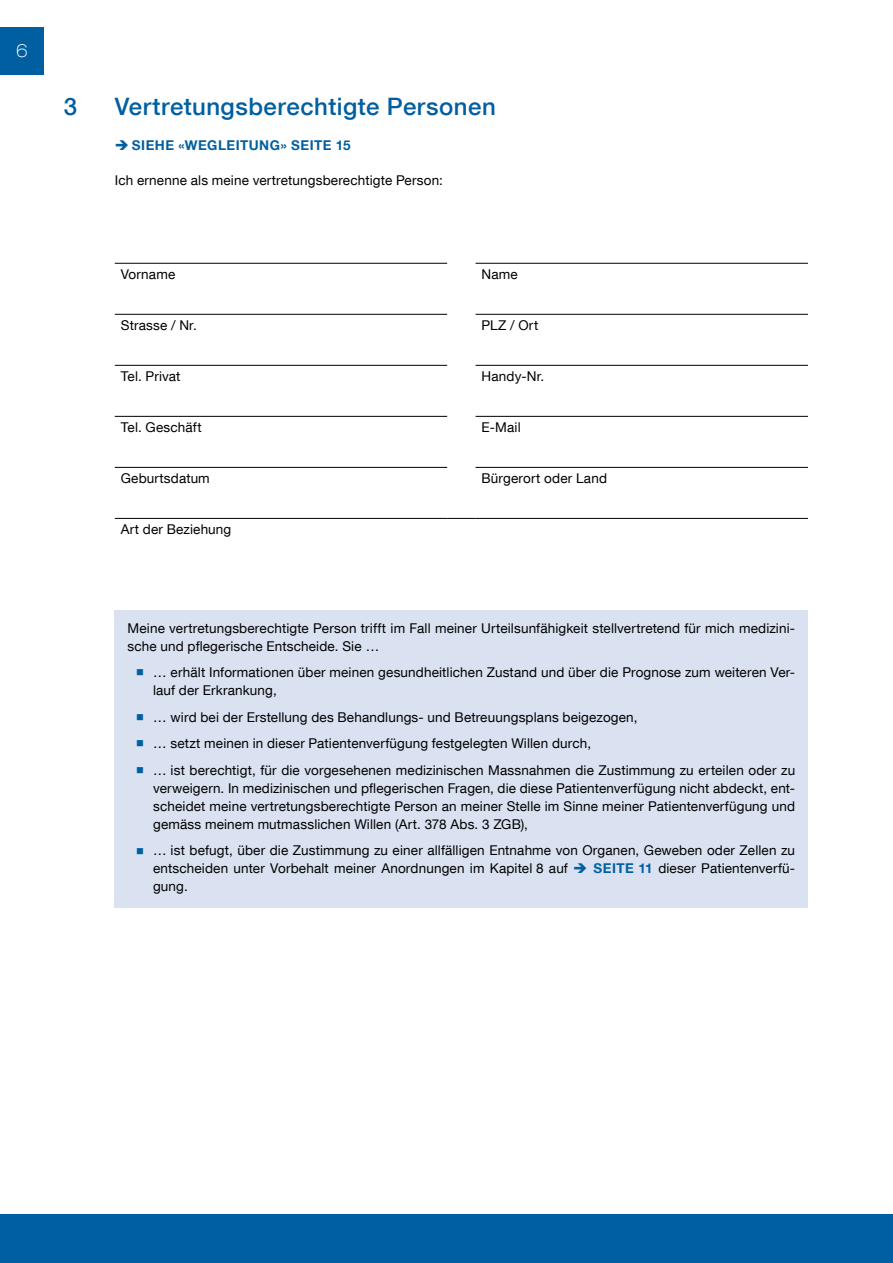
<style>
.page{position:relative;width:893px;height:1263px;background:#fff}
.page>*{position:absolute;margin:0;border:0;box-sizing:border-box;transform-origin:0 0}
.t1{font:500 24px "Helvetica Neue LT Com";letter-spacing:.02em;color:#005fa1}
.t2{font:100 expanded 18px "Helvetica Neue LT Com";color:#fff}
.Box{font:13.5px/18px "Helvetica Neue LT Com";letter-spacing:.01em;color:#000}
.Fliesstext_links{font:13.5px "Helvetica Neue LT Com";letter-spacing:.01em;color:#000}
.Fliesstext_Einzug{font:13.5px "Helvetica Neue LT Com";letter-spacing:.01em;color:#000}
.t3{font:700 13.5px "Helvetica Neue LT Com";letter-spacing:.035em;color:#005fa1}
.s1{color:#005fa1}
.s2{font-weight:700;color:#005fa1}
</style>
<div class="page">
<div style="left:0;top:27px;width:44px;height:47px;background:#005fa1"></div>
<div style="left:0;top:1214px;width:893px;height:49px;background:#005fa1"></div>
<hr style="left:115px;top:467px;width:332px;height:1px;background:#000">
<hr style="left:115px;top:518px;width:332px;height:1px;background:#000">
<hr style="left:115px;top:314px;width:332px;height:1px;background:#000">
<hr style="left:115px;top:365px;width:332px;height:1px;background:#000">
<hr style="left:115px;top:416px;width:332px;height:1px;background:#000">
<hr style="left:476px;top:467px;width:332px;height:1px;background:#000">
<hr style="left:476px;top:518px;width:332px;height:1px;background:#000">
<svg style="left:447px;top:518px;width:29px;height:1px"></svg>
<hr style="left:476px;top:314px;width:332px;height:1px;background:#000">
<hr style="left:476px;top:365px;width:332px;height:1px;background:#000">
<hr style="left:476px;top:416px;width:332px;height:1px;background:#000">
<hr style="left:115px;top:263px;width:332px;height:1px;background:#000">
<hr style="left:476px;top:263px;width:332px;height:1px;background:#000">
<div style="left:115px;top:610px;width:693px;height:298px;background:#dae2f1"></div>
<h2 class="t2" style="left:16px;top:40px;width:13px">6</h2>
<p class="t1" style="left:64px;top:92px;width:15px">3</p>
<p class="t1" style="left:115px;top:92px;width:382px">Vertretungsberechtigte Personen</p>
<p class="t3" style="left:132px;top:137px;width:220px">SIEHE «WEGLEITUNG» SEITE 15</p>
<p class="Fliesstext_Einzug" style="left:115px;top:172px;width:330px">Ich ernenne als meine vertretungsberechtigte Person:</p>
<p class="Fliesstext_links" style="left:121px;top:266px;width:56px">Vorname</p>
<p class="Fliesstext_links" style="left:482px;top:266px;width:38px">Name</p>
<p class="Fliesstext_links" style="left:121px;top:317px;width:77px">Strasse / Nr.</p>
<p class="Fliesstext_links" style="left:482px;top:317px;width:58px">PLZ / Ort</p>
<p class="Fliesstext_links" style="left:121px;top:368px;width:61px">Tel. Privat</p>
<p class="Fliesstext_links" style="left:482px;top:368px;width:64px">Handy-Nr.</p>
<p class="Fliesstext_links" style="left:121px;top:419px;width:82px">Tel. Geschäft</p>
<p class="Fliesstext_links" style="left:482px;top:419px;width:41px">E-Mail</p>
<p class="Fliesstext_links" style="left:121px;top:470px;width:91px">Geburtsdatum</p>
<p class="Fliesstext_links" style="left:482px;top:470px;width:127px">Bürgerort oder Land</p>
<p class="Fliesstext_links" style="left:121px;top:521px;width:112px">Art der Beziehung</p>
<p class="Box" style="left:128px;top:619px;width:669px">Meine vertretungsberechtigte Person trifft im Fall meiner Urteilsunfähigkeit stellvertretend für mich medizini&shy;sche und pflegerische -Entscheide. Sie …</p>
<p class="Box" style="left:153px;top:663px;width:644px">… erhält Informationen über meinen gesundheitlichen Zustand und über die Prognose zum weiteren Ver&shy;lauf der Erkrankung,</p>
<p class="Box" style="left:153px;top:708px;width:486px">… wird bei der Erstellung des Behandlungs- und Betreuungsplans beigezogen,</p>
<p class="Box" style="left:153px;top:734px;width:439px">… setzt meinen in dieser Patientenverfügung festgelegten Willen durch,</p>
<p class="Box" style="left:153px;top:761px;width:644px;text-align:justify">… ist berechtigt, für die vorgesehenen medizinischen Massnahmen die Zustimmung zu erteilen oder zu verweigern. In medizinischen und pflegerischen Fragen, die diese Patientenverfügung nicht abdeckt, ent&shy;scheidet meine vertretungsberechtigte Person an meiner Stelle im Sinne meiner Patientenverfügung und gemäss meinem mutmasslichen Willen (Art. 378 Abs. 3 ZGB),</p>
<p class="Box" style="left:153px;top:841px;width:644px;text-align:justify">… ist befugt, über die Zustimmung zu einer allfälligen Entnahme von Organen, Geweben oder Zellen zu entscheiden unter Vorbehalt meiner Anordnungen im Kapitel 8 auf <span class="s1">➔</span> <span class="s2">SEITE 11</span> dieser Patientenverfü&shy;gung.</p>
</div>
